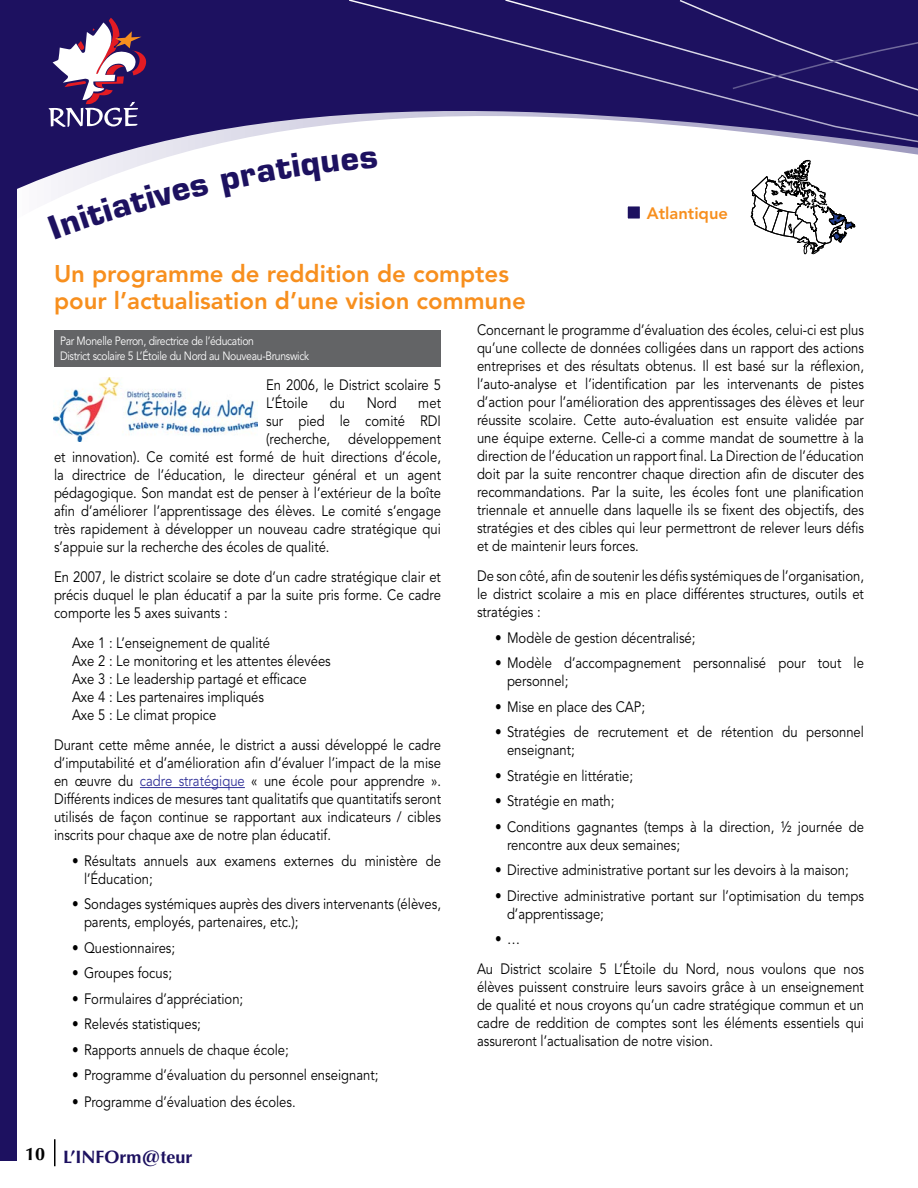
<style>
.page{position:relative;width:918px;height:1188px;background:#fff}
.page>*{position:absolute;margin:0;border:0;box-sizing:border-box;transform-origin:0 0}
.t1{font:800 24px/27px "Avenir LT Std";color:#f78f1e}
.t2{font:700 18px "Optima LT Std";color:#1d1160}
.t3{font:800 16.5px "Avenir LT Std";color:#f78f1e}
.t4{font:15px/18px "Avenir LT Std";color:#000;scale:.87 1}
.t5{font:12px/15px "Avenir LT Std";letter-spacing:-.03em;color:#fff;scale:.87 1}
.s1{color:#339}
.s2{font-size:25.5px}
</style>
<div class="page">
<svg style="left:16px;top:0;width:331px;height:308px"></svg>
<hr style="left:54px;top:1139px;width:2px;height:27px;background:#000">
<div style="left:0;top:0;width:16px;height:1161px;background:#1d1160"></div>
<svg style="left:48px;top:16px;width:98px;height:111px"></svg>
<svg style="left:347px;top:0;width:384px;height:131px;background:#3a2f74"></svg>
<div style="left:626px;top:205px;width:15px;height:15px;background:#1d1160;border:2px solid #fff"></div>
<svg style="left:731px;top:0;width:187px;height:255px"></svg>
<hr style="left:140px;top:787px;width:105px;height:1px;background:#339">
<div style="left:54px;top:330px;width:387px;height:36px;background:#636466"></div>
<img style="left:53px;top:378px;width:204px;height:64px">
<svg style="left:48px;top:178px;width:161px;height:61px"></svg>
<svg style="left:221px;top:151px;width:126px;height:46px"></svg>
<p class="t3" style="left:647px;top:203px;width:82px">Atlantique</p>
<h1 class="t1" style="left:54px;top:260px;width:473px">Un programme de reddition de comptes pour l’actualisation d’une vision commune</h1>
<p class="t5" style="left:60px;top:334px;width:288px">Par Monelle Perron, directrice de l’éducation<br>District scolaire 5 L’Étoile du Nord au Nouveau-Brunswick</p>
<p class="t4" style="left:266px;top:376px;width:202px">En 2006, le District scolaire 5<br>L’Étoile</p>
<p class="t4" style="left:477px;top:322px;width:446px;text-align:justify">Concernant le programme d’évaluation des écoles, celui-ci est plus qu’une collecte de données colligées dans un rapport des actions entreprises et des résultats obtenus. Il est basé sur la réflexion, l’auto-analyse et l’identification par les intervenants de pistes d’action pour l’amélioration des apprentissages des élèves et leur réussite scolaire. Cette auto-évaluation est ensuite validée par une équipe externe. Celle-ci a comme mandat de soumettre à la direction de l’éducation un rapport final. La Direction de l’éducation doit par la suite rencontrer chaque direction afin de discuter des recommandations. Par la suite, les écoles font une planification triennale et annuelle dans laquelle ils se fixent des objectifs, des stratégies et des cibles qui leur permettront de relever leurs défis et de maintenir leurs forces.</p>
<p class="t4" style="left:477px;top:568px;width:446px;text-align:justify">De son côté, afin de soutenir les défis systémiques de l’organisation, le district scolaire a mis en place différentes structures, outils et stratégies :</p>
<p class="t4" style="left:495px;top:629px;width:232px">• Modèle de gestion décentralisé;</p>
<p class="t4" style="left:507px;top:655px;width:412px;text-indent:-12px">• Modèle d’accompagnement personnalisé pour tout le personnel;</p>
<p class="t4" style="left:495px;top:698px;width:174px">• Mise en place des CAP;</p>
<p class="t4" style="left:507px;top:724px;width:412px;text-indent:-12px">• Stratégies de recrutement et de rétention du personnel enseignant;</p>
<p class="t4" style="left:495px;top:767px;width:160px">• Stratégie en littératie;</p>
<p class="t4" style="left:495px;top:793px;width:139px">• Stratégie en math;</p>
<p class="t4" style="left:507px;top:818px;width:412px;text-indent:-12px">• Conditions gagnantes (temps à la direction, ½ journée de rencontre aux deux semaines;</p>
<p class="t4" style="left:495px;top:862px;width:408px">• Directive administrative portant sur les devoirs à la maison;</p>
<p class="t4" style="left:507px;top:887px;width:412px;text-indent:-12px">• Directive administrative portant sur l’optimisation du temps d’apprentissage;</p>
<p class="t4" style="left:477px;top:925px;width:446px;line-height:30px;text-indent:18px">• …<br>Au District scolaire 5 L’Étoile du Nord, nous voulons que nos</p>
<p class="t4" style="left:477px;top:979px;width:446px;text-align:justify">élèves puissent construire leurs savoirs grâce à un enseignement de qualité et nous croyons qu’un cadre stratégique commun et un cadre de reddition de comptes sont les éléments essentiels qui assureront l’actualisation de notre vision.</p>
<p class="t4" style="left:330px;top:394px;width:19px">du</p>
<p class="t4" style="left:367px;top:394px;width:36px">Nord</p>
<p class="t4" style="left:418px;top:394px;width:28px">met</p>
<p class="t4" style="left:266px;top:412px;width:202px">sur pied le comité RDI</p>
<p class="t4" style="left:266px;top:430px;width:202px">(recherche, développement</p>
<p class="t4" style="left:54px;top:448px;width:446px">et innovation). Ce comité est formé de huit directions d’école,</p>
<p class="t4" style="left:54px;top:466px;width:446px">la directrice de l’éducation, le directeur général et un agent</p>
<p class="t4" style="left:54px;top:484px;width:446px">pédagogique. Son mandat est de penser à l’extérieur de la boîte</p>
<p class="t4" style="left:54px;top:502px;width:446px">afin d’améliorer l’apprentissage des élèves. Le comité s’engage</p>
<p class="t4" style="left:54px;top:520px;width:446px">très rapidement à développer un nouveau cadre stratégique qui</p>
<p class="t4" style="left:54px;top:538px;width:318px">s’appuie sur la recherche des écoles de qualité.</p>
<p class="t4" style="left:54px;top:568px;width:446px;text-align:justify">En 2007, le district scolaire se dote d’un cadre stratégique clair et précis duquel le plan éducatif a par la suite pris forme. Ce cadre comporte les 5 axes suivants :</p>
<p class="t4" style="left:72px;top:634px;width:299px">Axe 1 : L’enseignement de qualité<br>Axe 2 : Le monitoring et les attentes élevées Axe 3 : Le leadership partagé et efficace Axe 4 : Les partenaires impliqués<br>Axe 5 : Le climat propice</p>
<p class="t4" style="left:54px;top:736px;width:446px;text-align:justify">Durant cette même année, le district a aussi développé le cadre d’imputabilité et d’amélioration afin d’évaluer l’impact de la mise en œuvre du <span class="s1">cadre stratégique</span> « une école pour apprendre ».<br>Différents indices de mesures tant qualitatifs que quantitatifs seront utilisés de façon continue se rapportant aux indicateurs / cibles inscrits pour chaque axe de notre plan éducatif.</p>
<p class="t4" style="left:84px;top:852px;width:412px;text-indent:-12px">• Résultats annuels aux examens externes du ministère de l’Éducation;</p>
<p class="t4" style="left:84px;top:895px;width:412px;text-indent:-12px">• Sondages systémiques auprès des divers intervenants (élèves, parents, employés, partenaires, etc.);</p>
<p class="t4" style="left:72px;top:939px;width:120px">• Questionnaires;</p>
<p class="t4" style="left:72px;top:964px;width:116px">• Groupes focus;</p>
<p class="t4" style="left:72px;top:990px;width:198px">• Formulaires d’appréciation;</p>
<p class="t4" style="left:72px;top:1015px;width:150px">• Relevés statistiques;</p>
<p class="t4" style="left:72px;top:1041px;width:251px">• Rapports annuels de chaque école;</p>
<p class="t4" style="left:72px;top:1066px;width:354px">• Programme d’évaluation du personnel enseignant;</p>
<p class="t4" style="left:72px;top:1093px;width:259px">• Programme d’évaluation des écoles.</p>
<p class="t2" style="left:25px;top:1146px;width:169px"><sup>10</sup> L’inform<span class="s2">@</span>teur</p>
</div>
